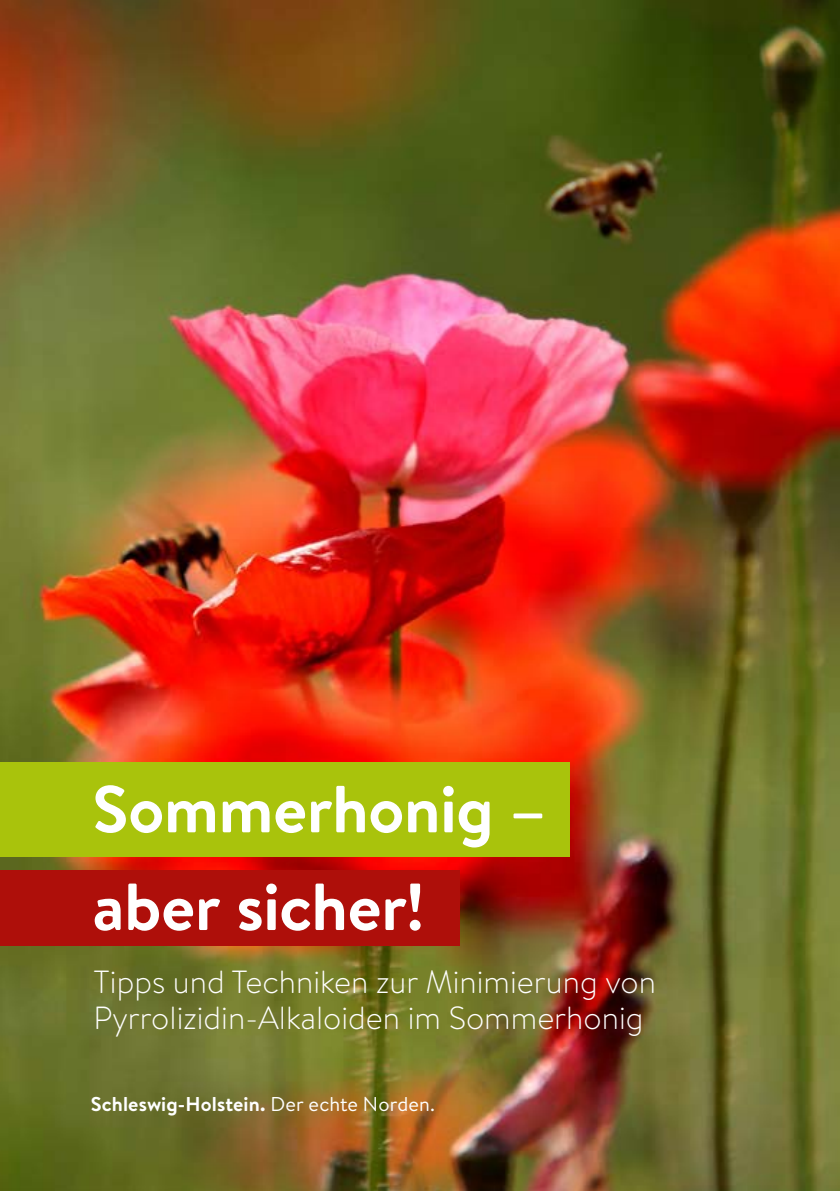
<style>
.page{position:relative;width:840px;height:1191px;background:#fff}
.page>*{position:absolute;margin:0;border:0;box-sizing:border-box;transform-origin:0 0}
.t1{font:700 66.4px/97.6px "Brandon Text";letter-spacing:-.005em;color:#fff}
.t2{font:300 32px/36px "Brandon Text";color:#fff}
.t3{font:700 20px "Brandon Text";letter-spacing:.005em;color:#fff}
.s1{font-weight:400}
</style>
<div class="page">
<img style="left:0;top:0;width:839px;height:1191px">
<div style="left:0;top:762px;width:569px;height:94px;background:#a9c30c"></div>
<div style="left:0;top:870px;width:459px;height:76px;background:#ae0f0a"></div>
<h1 class="t1" style="left:92px;top:759px;width:455px">Sommerhonig – aber sicher!</h1>
<p class="t2" style="left:94px;top:963px;width:563px">Tipps und Techniken zur Minimierung von<br>Pyrrolizidin-Alkaloiden im Sommerhonig</p>
<p class="t3" style="left:91px;top:1090px;width:345px">Schleswig-Holstein. <span class="s1">Der echte Norden.</span></p>
</div>
